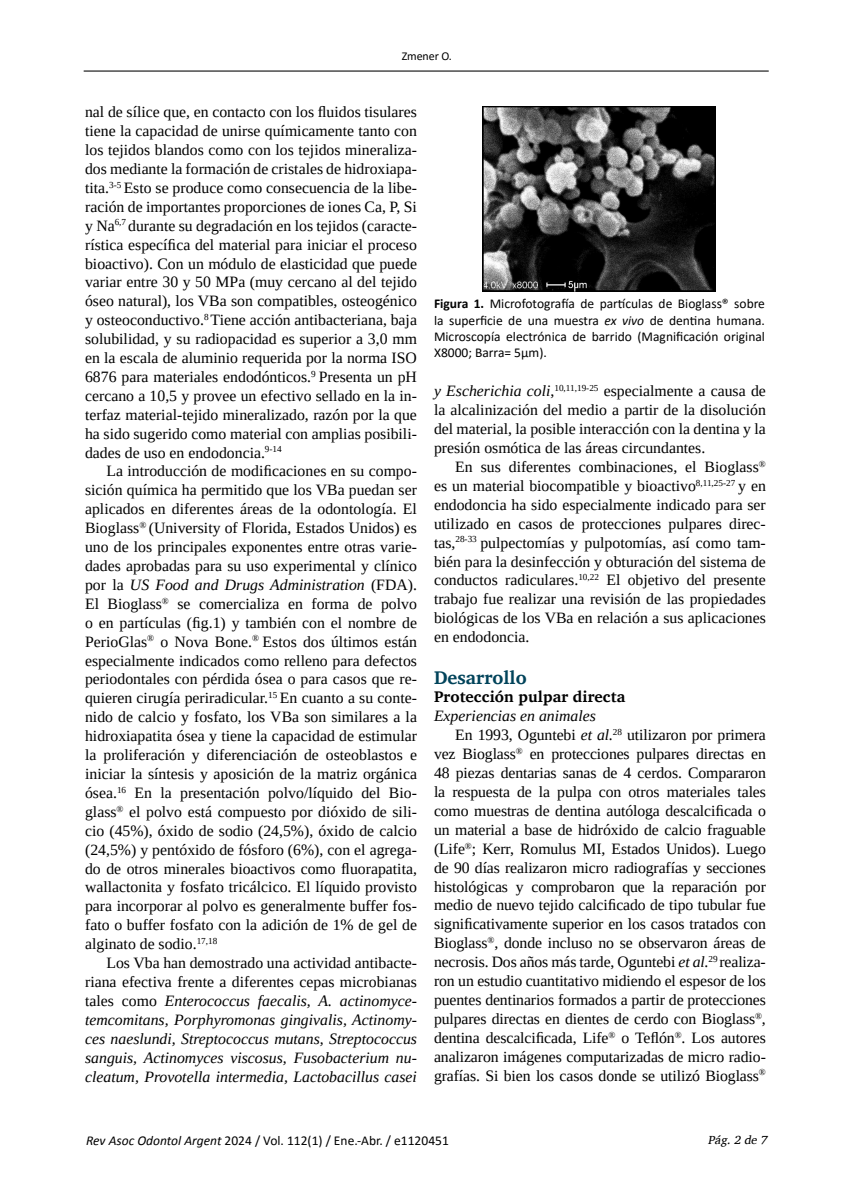
<style>
.page{position:relative;width:851px;height:1191px;background:#fff}
.page>*{position:absolute;margin:0;border:0;box-sizing:border-box;transform-origin:0 0}
.t1{font:700 18.75px "Charis SIL";color:#00435a}
.t2{font:15.75px/18.9px "Liberation Serif";letter-spacing:-.005em;color:#000;text-align:justify}
.t3{font:italic 15.75px/18.9px "Liberation Serif";color:#000;text-align:justify}
.t4{font:700 15.75px "Charis SIL";color:#000}
.t5{font:13.5px/16.2px "Calibri";color:#000;text-align:justify}
.t6{font:12px "Calibri";letter-spacing:-.01em;color:#000}
.t7{font:italic 12px "Charis SIL";color:#000}
.s1{font-style:italic}
.s2{font-style:normal}
.s3{font-weight:700}
</style>
<div class="page">
<hr style="left:84px;top:71px;width:684px;height:1px;background:#000">
<img style="left:482px;top:106px;width:233px;height:185px">
<p class="t6" style="left:402px;top:48px;width:52px">Zmener O.</p>
<p class="t2" style="left:85px;top:102px;width:333px">nal de sílice que, en contacto con los fluidos tisulares tiene la capacidad de unirse químicamente tanto con los tejidos blandos como con los tejidos mineraliza&shy;dos mediante la formación de cristales de hidroxiapa&shy;tita.<sup>3-5</sup> Esto se produce como consecuencia de la libe&shy;ración de importantes proporciones de iones Ca, P, Si y Na<sup>6,7</sup> durante su degradación en los tejidos (caracte&shy;rística específica del material para iniciar el proceso bioactivo). Con un módulo de elasticidad que puede variar entre 30 y 50 MPa (muy cercano al del tejido óseo natural), los VBa son compatibles, osteogénico y osteoconductivo.<sup>8</sup> Tiene acción antibacteriana, baja solubilidad, y su radiopacidad es superior a 3,0 mm en la escala de aluminio requerida por la norma ISO 6876 para materiales endodónticos.<sup>9</sup> Presenta un pH cercano a 10,5 y provee un efectivo sellado en la in&shy;terfaz material-tejido mineralizado, razón por la que ha sido sugerido como material con amplias posibili&shy;dades de uso en endodoncia.<sup>9-14</sup></p>
<p class="t2" style="left:85px;top:462px;width:333px;text-indent:21px">La introducción de modificaciones en su compo&shy;sición química ha permitido que los VBa puedan ser aplicados en diferentes áreas de la odontología. El Bioglass<sup>®</sup> (University of Florida, Estados Unidos) es uno de los principales exponentes entre otras varie&shy;dades aprobadas para su uso experimental y clínico por la <span class="s1">US Food and Drugs Administration</span> (FDA).<br>El Bioglass<sup>®</sup> se comercializa en forma de polvo o en partículas (fig.1) y también con el nombre de PerioGlas<sup>®</sup> o Nova Bone.<sup>®</sup> Estos dos últimos están especialmente indicados como relleno para defectos periodontales con pérdida ósea o para casos que re&shy;quieren cirugía periradicular.<sup>15</sup> En cuanto a su conte&shy;nido de calcio y fosfato, los VBa son similares a la hidroxiapatita ósea y tiene la capacidad de estimular la proliferación y diferenciación de osteoblastos e iniciar la síntesis y aposición de la matriz orgánica ósea.<sup>16</sup> En la presentación polvo/líquido del Bio&shy;glass<sup>®</sup> el polvo está compuesto por dióxido de sili&shy;cio (45%), óxido de sodio (24,5%), óxido de calcio (24,5%) y pentóxido de fósforo (6%), con el agrega&shy;do de otros minerales bioactivos como fluorapatita, wallactonita y fosfato tricálcico. El líquido provisto para incorporar al polvo es generalmente buffer fos&shy;fato o buffer fosfato con la adición de 1% de gel de alginato de sodio.<sup>17,18</sup></p>
<p class="t3" style="left:85px;top:953px;width:333px;text-indent:21px"><span class="s2">Los Vba han demostrado una actividad antibacte&shy;riana efectiva frente a diferentes cepas microbianas tales como</span> Enterococcus faecalis, A. actinomyce&shy;temcomitans, Porphyromonas gingivalis, Actinomy&shy;ces naeslundi, Streptococcus mutans, Streptococcus sanguis, Actinomyces viscosus, Fusobacterium nu&shy;cleatum, Provotella intermedia, Lactobacillus casei</p>
<p class="t5" style="left:434px;top:295px;width:332px"><span class="s3">Figura 1.</span> Microfotografía de partículas de Bioglass® sobre la superficie de una muestra <span class="s1">ex vivo</span> de dentina humana.<br>Microscopía electrónica de barrido (Magnificación original X8000; Barra= 5µm).</p>
<p class="t2" style="left:434px;top:381px;width:333px"><span class="s1">y Escherichia coli</span>,<sup>10,11,19-25</sup> especialmente a causa de la alcalinización del medio a partir de la disolución del material, la posible interacción con la dentina y la presión osmótica de las áreas circundantes.</p>
<p class="t2" style="left:434px;top:457px;width:333px;text-indent:21px">En sus diferentes combinaciones, el Bioglass<sup>® </sup>es un material biocompatible y bioactivo<sup>8,11,25-27</sup> y en endodoncia ha sido especialmente indicado para ser utilizado en casos de protecciones pulpares direc&shy;tas,<sup>28-33</sup> pulpectomías y pulpotomías, así como tam&shy;bién para la desinfección y obturación del sistema de conductos radiculares.<sup>10,22</sup> El objetivo del presente trabajo fue realizar una revisión de las propiedades biológicas de los VBa en relación a sus aplicaciones en endodoncia.</p>
<p class="t1" style="left:434px;top:666px;width:94px">Desarrollo</p>
<p class="t4" style="left:434px;top:688px;width:193px">Protección pulpar directa</p>
<p class="t3" style="left:434px;top:706px;width:163px">Experiencias en animales</p>
<p class="t2" style="left:455px;top:725px;width:312px">En 1993, Oguntebi <span class="s1">et al.</span><sup>28</sup> utilizaron por primera</p>
<p class="t2" style="left:434px;top:744px;width:333px">vez Bioglass<sup>®</sup> en protecciones pulpares directas en</p>
<p class="t2" style="left:434px;top:763px;width:333px">48 piezas dentarias sanas de 4 cerdos. Compararon</p>
<p class="t2" style="left:434px;top:782px;width:333px">la respuesta de la pulpa con otros materiales tales</p>
<p class="t2" style="left:434px;top:801px;width:333px">como muestras de dentina autóloga descalcificada o</p>
<p class="t2" style="left:434px;top:820px;width:333px">un material a base de hidróxido de calcio fraguable</p>
<p class="t2" style="left:434px;top:839px;width:333px">(Life<sup>®</sup>; Kerr, Romulus MI, Estados Unidos). Luego</p>
<p class="t2" style="left:434px;top:858px;width:333px">de 90 días realizaron micro radiografías y secciones</p>
<p class="t2" style="left:434px;top:876px;width:333px">histológicas y comprobaron que la reparación por</p>
<p class="t2" style="left:434px;top:895px;width:333px">medio de nuevo tejido calcificado de tipo tubular fue</p>
<p class="t2" style="left:434px;top:914px;width:333px">significativamente superior en los casos tratados con</p>
<p class="t2" style="left:434px;top:933px;width:333px">Bioglass<sup>®</sup>, donde incluso no se observaron áreas de</p>
<p class="t2" style="left:434px;top:952px;width:333px">necrosis. Dos años más tarde, Oguntebi <span class="s1">et al.</span><sup>29</sup> realiza-</p>
<p class="t2" style="left:434px;top:971px;width:333px">ron un estudio cuantitativo midiendo el espesor de los</p>
<p class="t2" style="left:434px;top:990px;width:333px">puentes dentinarios formados a partir de protecciones</p>
<p class="t2" style="left:434px;top:1009px;width:333px">pulpares directas en dientes de cerdo con Bioglass<sup>®</sup>,</p>
<p class="t2" style="left:434px;top:1028px;width:333px">dentina descalcificada, Life<sup>®</sup> o Teflón<sup>®</sup>. Los autores</p>
<p class="t2" style="left:434px;top:1047px;width:333px">analizaron imágenes computarizadas de micro radio-</p>
<p class="t2" style="left:434px;top:1065px;width:333px">grafías. Si bien los casos donde se utilizó Bioglass<sup>®</sup></p>
<p class="t5" style="left:86px;top:1132px;width:364px"><span class="s1">Rev Asoc Odontol Argent</span> 2024 / Vol. 112(1) / Ene.-Abr. / e1120451</p>
<p class="t7" style="left:707px;top:1133px;width:65px">Pág.2de7</p>
</div>
